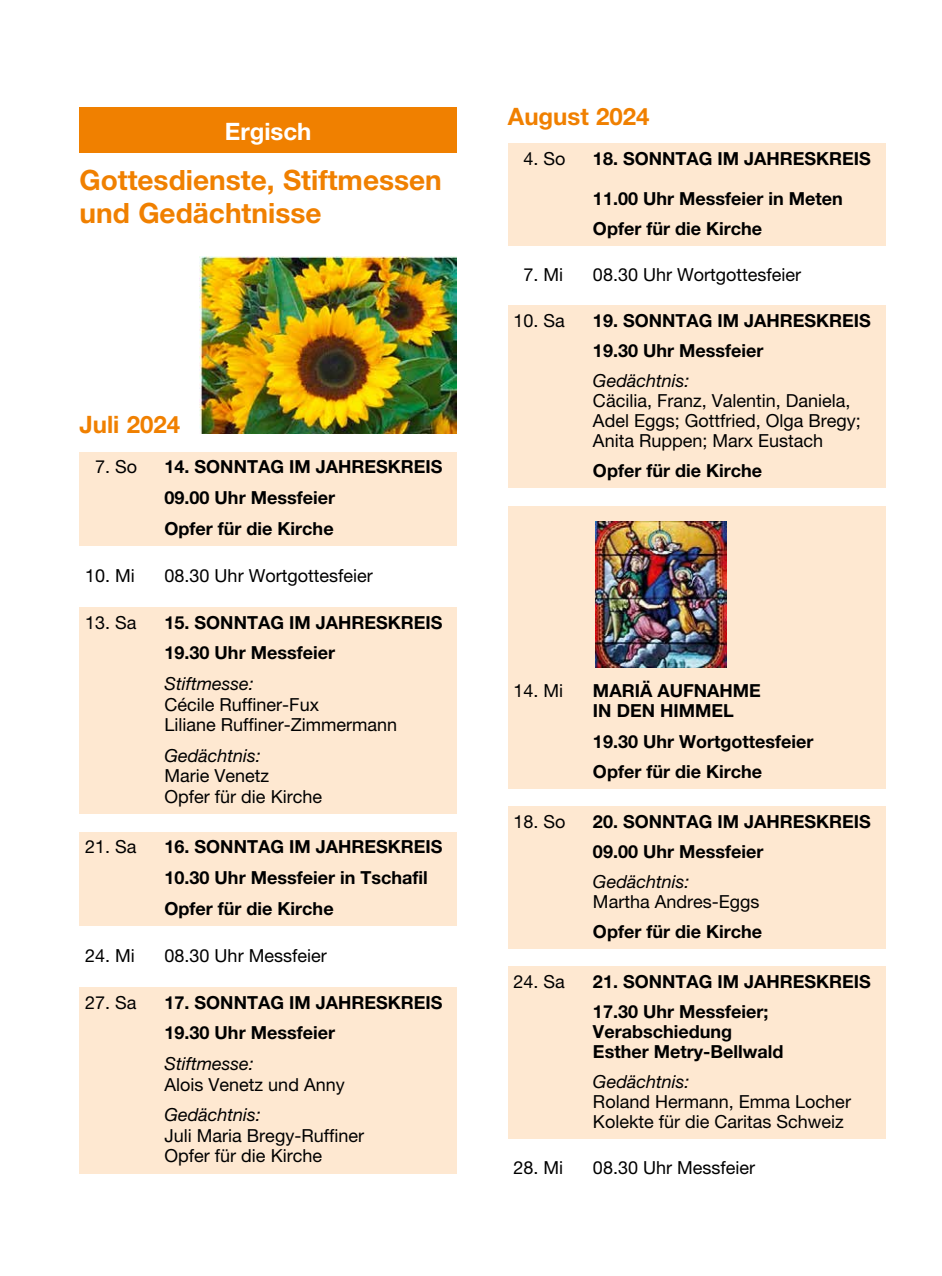
<style>
.page{position:relative;width:942px;height:1276px;background:#fff}
.page>*{position:absolute;margin:0;border:0;box-sizing:border-box;transform-origin:0 0}
.t1{font:700 28px/32.4px "Helvetica Neue LT Pro";color:#f08000}
.t2{font:700 24px "Helvetica Neue LT Pro";color:#f08000}
.t3{font:700 24px "Helvetica Neue LT Pro";color:#fff}
.t4{font:700 18px/30.8px "Helvetica Neue LT Pro";color:#000}
.t5{font:18px/20.4px "Helvetica Neue LT Pro";color:#000}
.t6{font:italic 18px "Helvetica Neue LT Pro";color:#000}
.s1{font-style:inherit}
</style>
<div class="page">
<div style="left:79px;top:452px;width:377px;height:32px;background:#fee8d1"></div>
<div style="left:79px;top:483px;width:377px;height:32px;background:#fee8d1"></div>
<div style="left:79px;top:513px;width:377px;height:33px;background:#fee8d1"></div>
<div style="left:79px;top:607px;width:377px;height:32px;background:#fee8d1"></div>
<div style="left:79px;top:638px;width:377px;height:32px;background:#fee8d1"></div>
<div style="left:79px;top:669px;width:377px;height:32px;background:#fee8d1"></div>
<div style="left:79px;top:689px;width:377px;height:32px;background:#fee8d1"></div>
<div style="left:79px;top:720px;width:377px;height:32px;background:#fee8d1"></div>
<div style="left:79px;top:740px;width:377px;height:32px;background:#fee8d1"></div>
<div style="left:79px;top:761px;width:377px;height:32px;background:#fee8d1"></div>
<div style="left:79px;top:781px;width:377px;height:32px;background:#fee8d1"></div>
<div style="left:79px;top:832px;width:377px;height:32px;background:#fee8d1"></div>
<div style="left:79px;top:863px;width:377px;height:32px;background:#fee8d1"></div>
<div style="left:79px;top:893px;width:377px;height:33px;background:#fee8d1"></div>
<div style="left:79px;top:987px;width:377px;height:32px;background:#fee8d1"></div>
<div style="left:79px;top:1018px;width:377px;height:32px;background:#fee8d1"></div>
<div style="left:79px;top:1049px;width:377px;height:32px;background:#fee8d1"></div>
<div style="left:79px;top:1079px;width:377px;height:33px;background:#fee8d1"></div>
<div style="left:79px;top:1100px;width:377px;height:32px;background:#fee8d1"></div>
<div style="left:79px;top:1120px;width:377px;height:32px;background:#fee8d1"></div>
<div style="left:79px;top:1141px;width:377px;height:32px;background:#fee8d1"></div>
<div style="left:79px;top:108px;width:377px;height:45px;background:#f08000"></div>
<div style="left:507px;top:144px;width:377px;height:32px;background:#fee8d1"></div>
<div style="left:507px;top:164px;width:377px;height:32px;background:#fee8d1"></div>
<div style="left:507px;top:194px;width:377px;height:32px;background:#fee8d1"></div>
<div style="left:507px;top:214px;width:377px;height:32px;background:#fee8d1"></div>
<div style="left:507px;top:306px;width:377px;height:32px;background:#fee8d1"></div>
<div style="left:507px;top:336px;width:377px;height:32px;background:#fee8d1"></div>
<div style="left:507px;top:366px;width:377px;height:32px;background:#fee8d1"></div>
<div style="left:507px;top:386px;width:377px;height:72px;background:#fee8d1"></div>
<div style="left:507px;top:456px;width:377px;height:32px;background:#fee8d1"></div>
<div style="left:507px;top:506px;width:377px;height:32px;background:#fee8d1"></div>
<div style="left:507px;top:526px;width:377px;height:32px;background:#fee8d1"></div>
<div style="left:507px;top:546px;width:377px;height:32px;background:#fee8d1"></div>
<div style="left:507px;top:566px;width:377px;height:32px;background:#fee8d1"></div>
<div style="left:507px;top:586px;width:377px;height:32px;background:#fee8d1"></div>
<div style="left:507px;top:606px;width:377px;height:32px;background:#fee8d1"></div>
<div style="left:507px;top:626px;width:377px;height:32px;background:#fee8d1"></div>
<div style="left:507px;top:656px;width:377px;height:32px;background:#fee8d1"></div>
<div style="left:507px;top:676px;width:377px;height:52px;background:#fee8d1"></div>
<div style="left:507px;top:726px;width:377px;height:32px;background:#fee8d1"></div>
<div style="left:507px;top:756px;width:377px;height:32px;background:#fee8d1"></div>
<div style="left:507px;top:806px;width:377px;height:32px;background:#fee8d1"></div>
<div style="left:507px;top:836px;width:377px;height:32px;background:#fee8d1"></div>
<div style="left:507px;top:866px;width:377px;height:32px;background:#fee8d1"></div>
<div style="left:507px;top:896px;width:377px;height:32px;background:#fee8d1"></div>
<div style="left:507px;top:916px;width:377px;height:32px;background:#fee8d1"></div>
<div style="left:507px;top:966px;width:377px;height:32px;background:#fee8d1"></div>
<div style="left:507px;top:996px;width:377px;height:72px;background:#fee8d1"></div>
<div style="left:507px;top:1066px;width:377px;height:32px;background:#fee8d1"></div>
<div style="left:507px;top:1086px;width:377px;height:32px;background:#fee8d1"></div>
<div style="left:507px;top:1106px;width:377px;height:32px;background:#fee8d1"></div>
<img style="left:595px;top:522px;width:131px;height:146px">
<img style="left:200px;top:257px;width:256px;height:177px">
<h2 class="t3" style="left:225px;top:116px;width:88px">Ergisch</h2>
<h1 class="t1" style="left:79px;top:163px;width:364px">Gottesdienste, Stiftmessen und Gedächtnisse</h1>
<h2 class="t2" style="left:79px;top:409px;width:102px">Juli 2024</h2>
<p class="t5" style="left:95px;top:456px;width:44px">7. So</p>
<p class="t4" style="left:164px;top:451px;width:279px">14. SONNTAG IM JAHRESKREIS<br>09.00 Uhr Messfeier<br>Opfer für die Kirche</p>
<p class="t5" style="left:85px;top:565px;width:51px">10. Mi</p>
<p class="t5" style="left:164px;top:565px;width:210px">08.30 Uhr Wortgottesfeier</p>
<p class="t5" style="left:85px;top:612px;width:53px">13. Sa</p>
<p class="t4" style="left:164px;top:606px;width:279px">15. SONNTAG IM JAHRESKREIS<br>19.30 Uhr Messfeier</p>
<p class="t6" style="left:164px;top:673px;width:91px">Stiftmesse:</p>
<p class="t5" style="left:164px;top:694px;width:234px">Cécile Ruffiner-Fux<br>Liliane Ruffiner-Zimmermann</p>
<p class="t6" style="left:164px;top:744px;width:98px">Gedächtnis:</p>
<p class="t5" style="left:164px;top:765px;width:159px">Marie Venetz<br>Opfer für die Kirche</p>
<p class="t5" style="left:85px;top:836px;width:53px">21. Sa</p>
<p class="t4" style="left:164px;top:831px;width:279px">16. SONNTAG IM JAHRESKREIS<br><span class="s1">10.30</span> Uhr Messfeier in Tschafil<br>Opfer für die Kirche</p>
<p class="t5" style="left:85px;top:945px;width:51px">24. Mi</p>
<p class="t5" style="left:164px;top:945px;width:164px">08.30 Uhr Messfeier</p>
<p class="t5" style="left:85px;top:991px;width:53px">27. Sa</p>
<p class="t4" style="left:164px;top:986px;width:279px">17. SONNTAG IM JAHRESKREIS<br>19.30 Uhr Messfeier</p>
<p class="t6" style="left:164px;top:1053px;width:91px">Stiftmesse:</p>
<p class="t5" style="left:164px;top:1073px;width:182px">Alois Venetz und Anny</p>
<p class="t6" style="left:164px;top:1104px;width:98px">Gedächtnis:</p>
<p class="t5" style="left:164px;top:1125px;width:201px">Juli Maria Bregy-Ruffiner<br>Opfer für die Kirche</p>
<h2 class="t2" style="left:507px;top:101px;width:143px">August 2024</h2>
<p class="t5" style="left:523px;top:148px;width:44px">4. So</p>
<p class="t4" style="left:592px;top:143px;width:279px">18. SONNTAG IM JAHRESKREIS</p>
<p class="t4" style="left:592px;top:183px;width:251px;line-height:30px">11.00 Uhr Messfeier in Meten<br>Opfer für die Kirche</p>
<p class="t5" style="left:523px;top:264px;width:41px">7. Mi</p>
<p class="t5" style="left:592px;top:264px;width:210px">08.30 Uhr Wortgottesfeier</p>
<p class="t5" style="left:513px;top:310px;width:53px">10. Sa</p>
<p class="t4" style="left:592px;top:305px;width:279px;line-height:30px">19. SONNTAG IM JAHRESKREIS<br>19.30 Uhr Messfeier</p>
<p class="t6" style="left:592px;top:370px;width:98px">Gedächtnis:</p>
<p class="t5" style="left:592px;top:390px;width:269px">Cäcilia, Franz, Valentin, Daniela,<br>Adel Eggs; Gottfried, Olga Bregy;<br>Anita Ruppen; Marx Eustach</p>
<p class="t4" style="left:592px;top:455px;width:170px">Opfer für die Kirche</p>
<p class="t5" style="left:513px;top:680px;width:51px">14. Mi</p>
<p class="t4" style="left:592px;top:680px;width:169px;line-height:20px">MARIÄ AUFNAHME<br>IN DEN HIMMEL</p>
<p class="t4" style="left:592px;top:725px;width:222px;line-height:30px">19.30 Uhr Wortgottesfeier<br>Opfer für die Kirche</p>
<p class="t5" style="left:513px;top:810px;width:54px">18. So</p>
<p class="t4" style="left:592px;top:806px;width:279px;line-height:30px">20. SONNTAG IM JAHRESKREIS<br>09.00 Uhr Messfeier</p>
<p class="t6" style="left:592px;top:870px;width:98px">Gedächtnis:</p>
<p class="t5" style="left:592px;top:891px;width:168px">Martha Andres-Eggs</p>
<p class="t4" style="left:592px;top:915px;width:170px">Opfer für die Kirche</p>
<p class="t5" style="left:513px;top:971px;width:53px">24. Sa</p>
<p class="t4" style="left:592px;top:966px;width:279px;line-height:30px">21. SONNTAG IM JAHRESKREIS<br>17.30 Uhr Messfeier;</p>
<p class="t4" style="left:592px;top:1021px;width:192px;line-height:20px">Verabschiedung<br>Esther Metry-Bellwald</p>
<p class="t6" style="left:592px;top:1070px;width:98px">Gedächtnis:</p>
<p class="t5" style="left:592px;top:1091px;width:259px">Roland Hermann, Emma Locher<br>Kolekte für die Caritas Schweiz</p>
<p class="t5" style="left:513px;top:1157px;width:51px">28. Mi</p>
<p class="t5" style="left:592px;top:1157px;width:164px">08.30 Uhr Messfeier</p>
</div>
